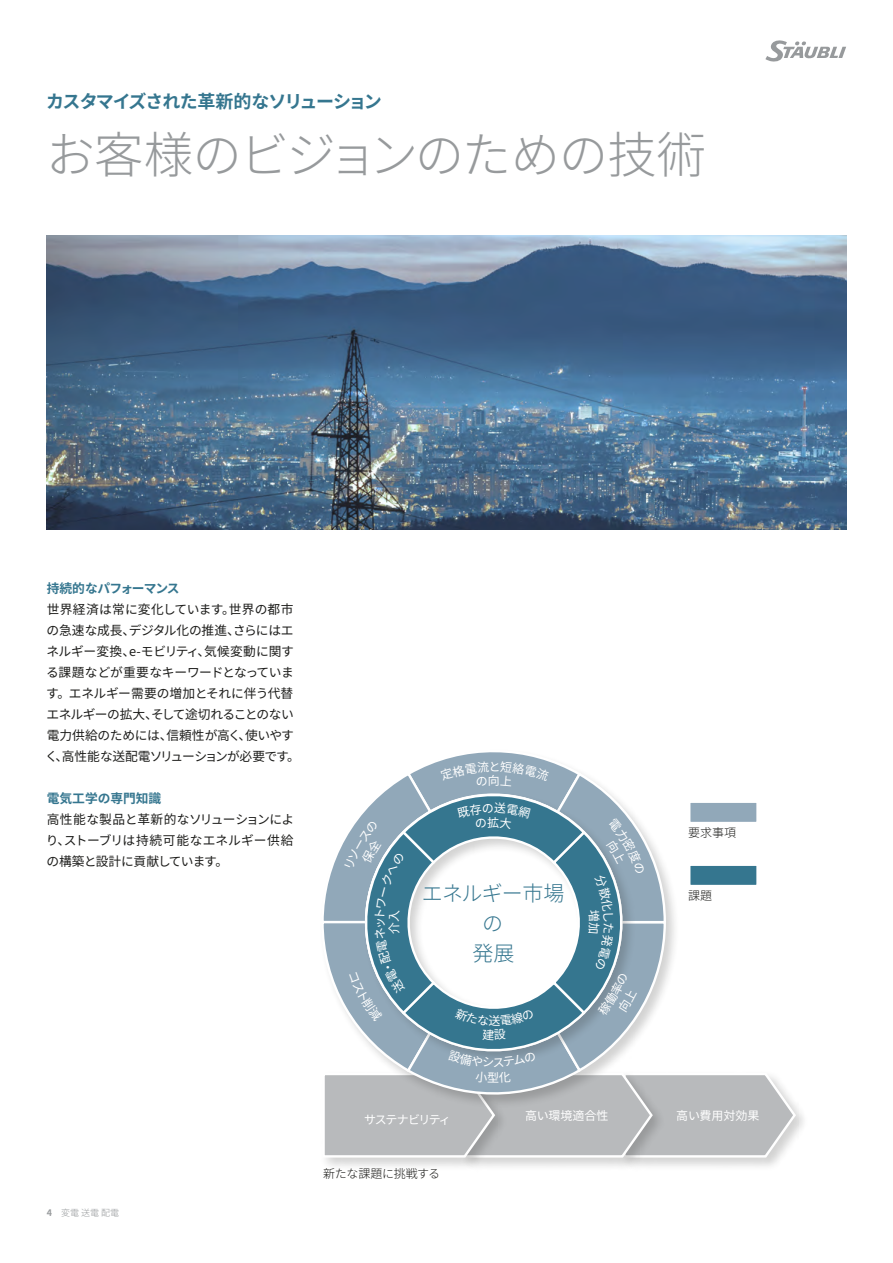
<style>
.page{position:relative;width:893px;height:1263px;background:#fff}
.page>*{position:absolute;margin:0;border:0;box-sizing:border-box;transform-origin:0 0}
.Headline-BIG_Inside_EN{font:300 49.5px "Noto Sans CJ Kjp";letter-spacing:-.03em;color:#979a9c}
.Subheadline_Inside_EN{font:300 21px/30px "Noto Sans CJ Kjp";letter-spacing:-.03em;color:#35768f;text-align:center}
.Capture_Kicker_Inside_EN{font:700 18px "Noto Sans CJ Kjp";letter-spacing:-.065em;color:#35768f}
.RunningText_Inside_EN{font:12.75px/21px "Noto Sans CJ Kjp";letter-spacing:-.02em;color:#1d1d1b}
.SubHeadRunningText_Inside_EN{font:700 12.75px "Noto Sans CJ Kjp";letter-spacing:-.065em;color:#35768f}
.SubHeadRunningText_Inside_EN-2{font:700 12.75px "Noto Sans CJ Kjp";color:#35768f}
.Caption_Inside_neutral{font:300 12px "Noto Sans CJ Kjp";letter-spacing:-.01em;color:#1d1d1b}
.Caption_Inside_neutral-2{font:12px "Noto Sans CJ Kjp";letter-spacing:-.015em;color:#fff}
.Caption_Inside_neutral-3{font:12px "Noto Sans CJ Kjp";letter-spacing:-.105em;color:#fff}
.t1{font:300 9px "Noto Sans CJ Kjp";color:#979a9c}
.s1{font-weight:700}
</style>
<div class="page">
<svg style="left:765px;top:40px;width:81px;height:22px"></svg>
<img style="left:47px;top:236px;width:799px;height:294px">
<div style="left:620px;top:1070px;width:189px;height:102px;background:#1d1d1b;opacity:.2"></div>
<div style="left:462px;top:1070px;width:204px;height:102px;background:#1d1d1b;opacity:.2"></div>
<div style="left:320px;top:1070px;width:189px;height:102px;background:#1d1d1b;opacity:.2"></div>
<svg style="left:320px;top:752px;width:477px;height:407px"></svg>
<p class="Capture_Kicker_Inside_EN" style="left:46px;top:91px;width:337px">カスタマイズされた革新的なソリューション</p>
<p class="Headline-BIG_Inside_EN" style="left:46px;top:127px;width:662px">お客様のビジョンのための技術</p>
<p class="SubHeadRunningText_Inside_EN" style="left:47px;top:581px;width:134px">持続的なパフォーマンス</p>
<p class="RunningText_Inside_EN" style="left:45px;top:599px;width:256px">世界経済は常に変化しています。世界の都市の急速な成長、デジタル化の推進、さらにはエネルギー変換、e-モビリティ、気候変動に関する課題などが重要なキーワードとなっています。エネルギー需要の増加とそれに伴う代替エネルギーの拡大、そして途切れることのない電力供給のためには、信頼性が高く、使いやすく、高性能な送配電ソリューションが必要です。</p>
<p class="SubHeadRunningText_Inside_EN-2" style="left:47px;top:791px;width:116px">電気工学の専門知識</p>
<p class="RunningText_Inside_EN" style="left:46px;top:809px;width:250px;text-align:justify">高性能な製品と革新的なソリューションにより、ストーブリは持続可能なエネルギー供給の構築と設計に貢献しています。</p>
<p class="Subheadline_Inside_EN" style="left:422px;top:879px;width:144px">エネルギー市場の<br>発展</p>
<p class="Caption_Inside_neutral" style="left:688px;top:826px;width:49px">要求事項</p>
<p class="Caption_Inside_neutral" style="left:688px;top:889px;width:25px">課題</p>
<p class="t1" style="left:47px;top:1208px;width:74px"><span class="s1">4</span> 変電 送電 配電</p>
<p class="Caption_Inside_neutral-3" style="left:364px;top:1113px;width:88px">サステナビリティ</p>
<p class="Caption_Inside_neutral-2" style="left:525px;top:1109px;width:85px">高い環境適合性</p>
<p class="Caption_Inside_neutral-2" style="left:676px;top:1109px;width:85px">高い費用対効果</p>
<p class="Caption_Inside_neutral" style="left:323px;top:1166px;width:119px">新たな課題に挑戦する</p>
</div>
